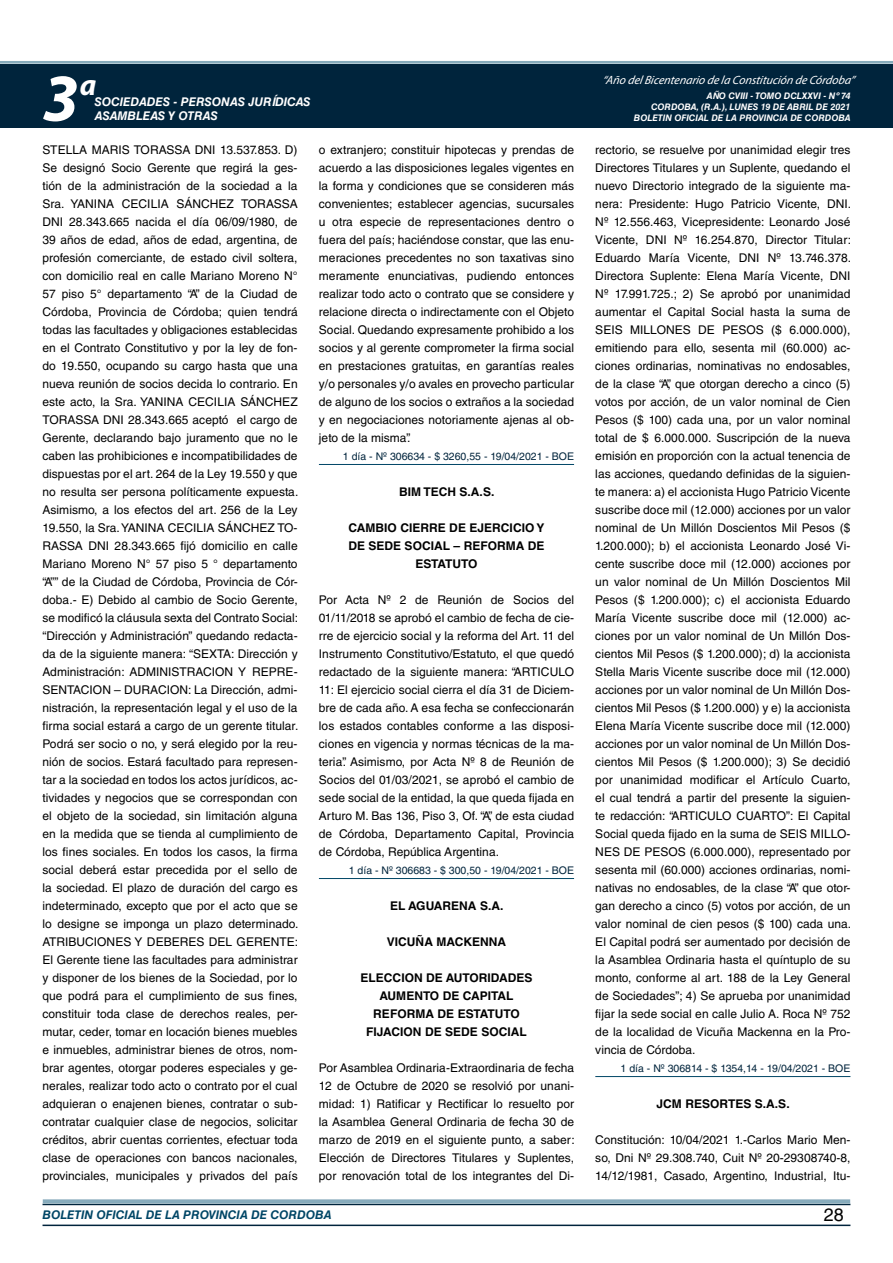
<style>
.page{position:relative;width:893px;height:1263px;background:#fff}
.page>*{position:absolute;margin:0;border:0;box-sizing:border-box;transform-origin:0 0}
.t1{font:italic 700 67.5px "Myriad Pro";color:#fff}
.t2{font:italic 700 30px "Myriad Pro";color:#fff}
.t3{font:18px "Helvetica LT Std";color:#000}
.t4{font:12px/18px "Helvetica LT Std";letter-spacing:.005em;color:#000;text-align:justify}
.t5{font:700 12px/18px "Helvetica LT Std";letter-spacing:.005em;color:#000;text-align:center}
.t6{font:italic 12px "Myriad Pro";color:#fff}
.t7{font:italic 700 12px "Helvetica LT Std";color:#fff}
.t8{font:italic 700 12px "Helvetica LT Std";color:#004666}
.t9{font:10.5px "Helvetica LT Std";color:#00243c}
.t10{font:italic 700 9px/10.8px "Helvetica LT Std";color:#fff;text-align:right}
</style>
<div class="page">
<div style="left:0;top:61px;width:893px;height:6px;background:#fff;opacity:.75"></div>
<div style="left:0;top:64px;width:893px;height:64px;background:#00243c"></div>
<hr style="left:43px;top:1224px;width:807px;height:2px;background:#00243c">
<div style="left:42px;top:1198px;width:809px;height:8px;background:#fff;opacity:.75"></div>
<hr style="left:319px;top:464px;width:255px;height:1px;background:#004666">
<hr style="left:319px;top:878px;width:255px;height:1px;background:#004666">
<hr style="left:595px;top:1076px;width:255px;height:1px;background:#004666">
<h1 class="t1" style="left:43px;top:54px;width:38px">3</h1>
<h2 class="t2" style="left:80px;top:66px;width:18px">a</h2>
<p class="t7" style="left:95px;top:94px;width:217px">SOCIEDADES - PERSONAS JURÍDICAS</p>
<p class="t7" style="left:95px;top:109px;width:125px">ASAMBLEAS Y OTRAS</p>
<p class="t4" style="left:43px;top:141px;width:257px">STELLA MARIS TORASSA DNI 13.537.853. D)<br>Se designó Socio Gerente que regirá la ges&shy;tión de la administración de la sociedad a la Sra. YANINA CECILIA SÁNCHEZ TORASSA DNI 28.343.665 nacida el día 06/09/1980, de 39 años de edad, años de edad, argentina, de profesión comerciante, de estado civil soltera, con domicilio real en calle Mariano Moreno N° 57 piso 5° departamento “A” de la Ciudad de Córdoba, Provincia de Córdoba; quien tendrá todas las facultades y obligaciones establecidas en el Contrato Constitutivo y por la ley de fon&shy;do 19.550, ocupando su cargo hasta que una nueva reunión de socios decida lo contrario. En este acto, la Sra. YANINA CECILIA SÁNCHEZ TORASSA DNI 28.343.665 aceptó el cargo de Gerente, declarando bajo juramento que no le caben las prohibiciones e incompatibilidades de dispuestas por el art. 264 de la Ley 19.550 y que no resulta ser persona políticamente expuesta.<br>Asimismo, a los efectos del art. 256 de la Ley 19.550, la Sra. YANINA CECILIA SÁNCHEZ TO-RASSA DNI 28.343.665 fijó domicilio en calle Mariano Moreno N° 57 piso 5 ° departamento “A”” de la Ciudad de Córdoba, Provincia de Cór&shy;doba.- E) Debido al cambio de Socio Gerente, se modificó la cláusula sexta del Contrato Social: “Dirección y Administración” quedando redacta&shy;da de la siguiente manera: “SEXTA: Dirección y Administración: ADMINISTRACION Y REPRE-SENTACION – DURACION: La Dirección, admi&shy;nistración, la representación legal y el uso de la firma social estará a cargo de un gerente titular.<br>Podrá ser socio o no, y será elegido por la reu&shy;nión de socios. Estará facultado para represen&shy;tar a la sociedad en todos los actos jurídicos, ac&shy;tividades y negocios que se correspondan con el objeto de la sociedad, sin limitación alguna en la medida que se tienda al cumplimiento de los fines sociales. En todos los casos, la firma social deberá estar precedida por el sello de la sociedad. El plazo de duración del cargo es indeterminado, excepto que por el acto que se lo designe se imponga un plazo determinado.<br>ATRIBUCIONES Y DEBERES DEL GERENTE:<br>El Gerente tiene las facultades para administrar y disponer de los bienes de la Sociedad, por lo que podrá para el cumplimiento de sus fines, constituir toda clase de derechos reales, per&shy;mutar, ceder, tomar en locación bienes muebles e inmuebles, administrar bienes de otros, nom&shy;brar agentes, otorgar poderes especiales y ge&shy;nerales, realizar todo acto o contrato por el cual adquieran o enajenen bienes, contratar o sub&shy;contratar cualquier clase de negocios, solicitar créditos, abrir cuentas corrientes, efectuar toda clase de operaciones con bancos nacionales, provinciales, municipales y privados del país</p>
<p class="t4" style="left:319px;top:141px;width:257px">o extranjero; constituir hipotecas y prendas de acuerdo a las disposiciones legales vigentes en la forma y condiciones que se consideren más convenientes; establecer agencias, sucursales u otra especie de representaciones dentro o fuera del país; haciéndose constar, que las enu&shy;meraciones precedentes no son taxativas sino meramente enunciativas, pudiendo entonces realizar todo acto o contrato que se considere y relacione directa o indirectamente con el Objeto Social. Quedando expresamente prohibido a los socios y al gerente comprometer la firma social en prestaciones gratuitas, en garantías reales y/o personales y/o avales en provecho particular de alguno de los socios o extraños a la sociedad y en negociaciones notoriamente ajenas al ob&shy;jeto de la misma”.</p>
<p class="t9" style="left:343px;top:450px;width:233px">1 día - Nº 306634 - $ 3260,55 - 19/04/2021 - BOE</p>
<p class="t5" style="left:399px;top:482px;width:97px">BIM TECH S.A.S.</p>
<p class="t5" style="left:348px;top:518px;width:198px">CAMBIO CIERRE DE EJERCICIO Y<br>DE SEDE SOCIAL – REFORMA DE<br>ESTATUTO</p>
<p class="t4" style="left:319px;top:591px;width:257px">Por Acta Nº 2 de Reunión de Socios del 01/11/2018 se aprobó el cambio de fecha de cie&shy;rre de ejercicio social y la reforma del Art. 11 del Instrumento Constitutivo/Estatuto, el que quedó redactado de la siguiente manera: “ARTICULO 11: El ejercicio social cierra el día 31 de Diciem&shy;bre de cada año. A esa fecha se confeccionarán los estados contables conforme a las disposi&shy;ciones en vigencia y normas técnicas de la ma&shy;teria”. Asimismo, por Acta Nº 8 de Reunión de Socios del 01/03/2021, se aprobó el cambio de sede social de la entidad, la que queda fijada en Arturo M. Bas 136, Piso 3, Of. “A”, de esta ciudad de Córdoba, Departamento Capital, Provincia de Córdoba, República Argentina.</p>
<p class="t9" style="left:349px;top:864px;width:227px">1 día - Nº 306683 - $ 300,50 - 19/04/2021 - BOE</p>
<p class="t5" style="left:390px;top:896px;width:115px">EL AGUARENA S.A.</p>
<p class="t5" style="left:387px;top:932px;width:121px">VICUÑA MACKENNA</p>
<p class="t5" style="left:360px;top:968px;width:173px">ELECCION DE AUTORIDADES<br>AUMENTO DE CAPITAL<br>REFORMA DE ESTATUTO<br>FIJACION DE SEDE SOCIAL</p>
<p class="t4" style="left:319px;top:1059px;width:257px">Por Asamblea Ordinaria-Extraordinaria de fecha 12 de Octubre de 2020 se resolvió por unani&shy;midad: 1) Ratificar y Rectificar lo resuelto por la Asamblea General Ordinaria de fecha 30 de marzo de 2019 en el siguiente punto, a saber:<br>Elección de Directores Titulares y Suplentes, por renovación total de los integrantes del Di-</p>
<p class="t6" style="left:603px;top:72px;width:254px">“Año delBicentenario de la Constitución de Córdoba”</p>
<p class="t10" style="left:634px;top:91px;width:218px">AÑO CVIII - TOMO DCLXXVI - Nº 74<br>CORDOBA, (R.A.), LUNES 19 DE ABRIL DE 2021<br>BOLETIN OFICIAL DE LA PROVINCIA DE CORDOBA</p>
<p class="t4" style="left:595px;top:141px;width:257px">rectorio, se resuelve por unanimidad elegir tres Directores Titulares y un Suplente, quedando el nuevo Directorio integrado de la siguiente ma&shy;nera: Presidente: Hugo Patricio Vicente, DNI.<br>Nº 12.556.463, Vicepresidente: Leonardo José Vicente, DNI Nº 16.254.870, Director Titular:<br>Eduardo María Vicente, DNI Nº 13.746.378.<br>Directora Suplente: Elena María Vicente, DNI Nº 17.991.725.; 2) Se aprobó por unanimidad aumentar el Capital Social hasta la suma de SEIS MILLONES DE PESOS ($ 6.000.000), emitiendo para ello, sesenta mil (60.000) ac&shy;ciones ordinarias, nominativas no endosables, de la clase “A”, que otorgan derecho a cinco (5) votos por acción, de un valor nominal de Cien Pesos ($ 100) cada una, por un valor nominal total de $ 6.000.000. Suscripción de la nueva emisión en proporción con la actual tenencia de las acciones, quedando definidas de la siguien&shy;te manera: a) el accionista Hugo Patricio Vicente suscribe doce mil (12.000) acciones por un valor nominal de Un Millón Doscientos Mil Pesos ($ 1.200.000); b) el accionista Leonardo José Vi&shy;cente suscribe doce mil (12.000) acciones por un valor nominal de Un Millón Doscientos Mil Pesos ($ 1.200.000); c) el accionista Eduardo María Vicente suscribe doce mil (12.000) ac&shy;ciones por un valor nominal de Un Millón Dos&shy;cientos Mil Pesos ($ 1.200.000); d) la accionista Stella Maris Vicente suscribe doce mil (12.000) acciones por un valor nominal de Un Millón Dos&shy;cientos Mil Pesos ($ 1.200.000) y e) la accionista Elena María Vicente suscribe doce mil (12.000) acciones por un valor nominal de Un Millón Dos&shy;cientos Mil Pesos ($ 1.200.000); 3) Se decidió por unanimidad modificar el Artículo Cuarto, el cual tendrá a partir del presente la siguien&shy;te redacción: “ARTICULO CUARTO”: El Capital Social queda fijado en la suma de SEIS MILLO-NES DE PESOS (6.000.000), representado por sesenta mil (60.000) acciones ordinarias, nomi&shy;nativas no endosables, de la clase “A” que otor&shy;gan derecho a cinco (5) votos por acción, de un valor nominal de cien pesos ($ 100) cada una.<br>El Capital podrá ser aumentado por decisión de la Asamblea Ordinaria hasta el quíntuplo de su monto, conforme al art. 188 de la Ley General de Sociedades”; 4) Se aprueba por unanimidad fijar la sede social en calle Julio A. Roca Nº 752 de la localidad de Vicuña Mackenna en la Pro&shy;vincia de Córdoba.</p>
<p class="t9" style="left:621px;top:1062px;width:231px">1 día - Nº 306814 - $ 1354,14 - 19/04/2021 - BOE</p>
<p class="t5" style="left:657px;top:1094px;width:135px">JCM RESORTES S.A.S.</p>
<p class="t4" style="left:595px;top:1131px;width:257px">Constitución: 10/04/2021 1.-Carlos Mario Men&shy;so, Dni Nº 29.308.740, Cuit Nº 20-29308740-8, 14/12/1981, Casado, Argentino, Industrial, Itu-</p>
<p class="t8" style="left:43px;top:1208px;width:290px">BOLETIN OFICIAL DE LA PROVINCIA DE CORDOBA</p>
<h3 class="t3" style="left:824px;top:1204px;width:22px">28</h3>
</div>
